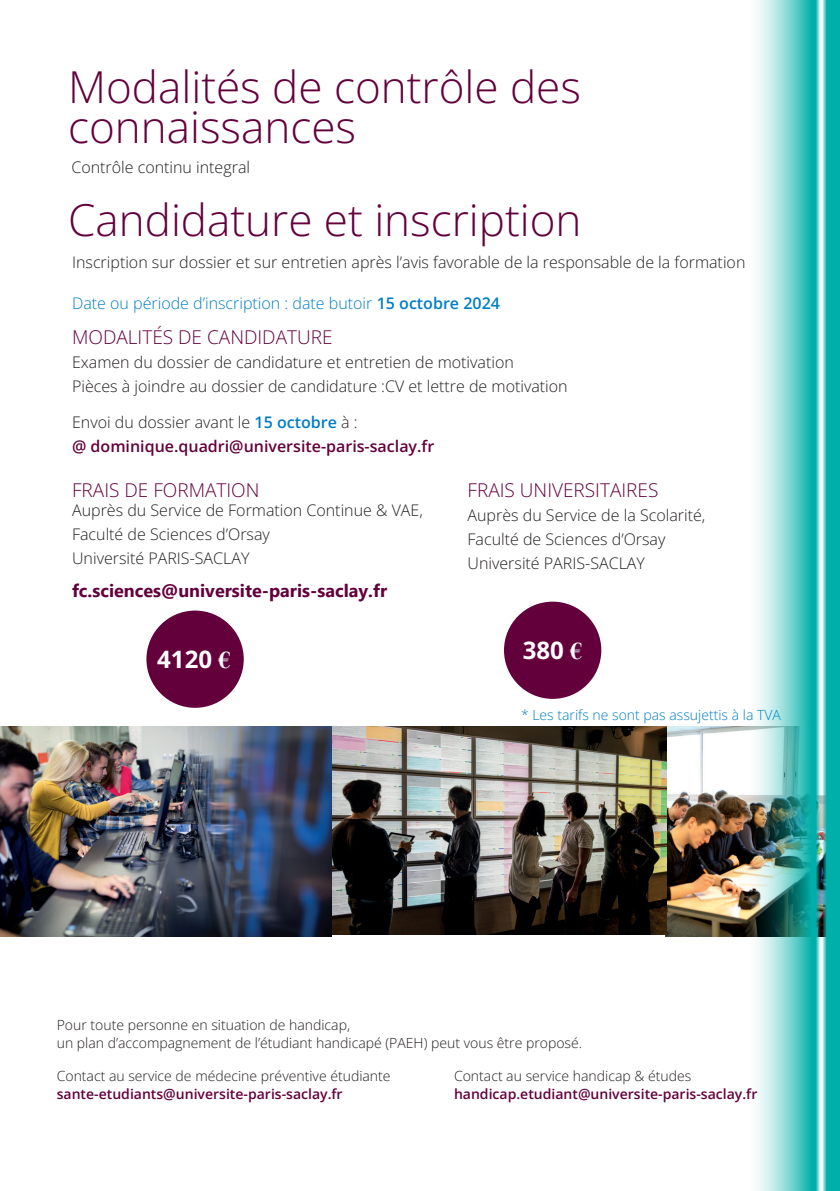
<style>
.page{position:relative;width:840px;height:1191px;background:#fff}
.page>*{position:absolute;margin:0;border:0;box-sizing:border-box;transform-origin:0 0}
.t1{font:300 44px/40px "Open Sans";color:#63003c}
.t2{font:700 24px "Open Sans";color:#fff}
.t3{font:300 19px "Open Sans";color:#63003c}
.t4{font:700 18px "Segoe UI";color:#63003c}
.t5{font:300 16px/24px "Open Sans";color:#231f20}
.t6{font:600 16px/24px "Open Sans";color:#63003c}
.t7{font:300 16px "Open Sans";color:#007ec5}
.t8{font:300 14px/18px "Open Sans";color:#231f20}
.t9{font:600 14px "Open Sans";color:#63003c}
.t10{font:300 14px "Open Sans";color:#007ec5}
.s1{font-weight:600}
.s2{font-weight:300;color:#231f20}
.s3{color:#007ec5}
.s4{font-family:"Times New Roman"}
</style>
<div class="page">
<img style="left:665px;top:726px;width:82px;height:210px">
<img style="left:331px;top:726px;width:335px;height:208px">
<img style="left:0;top:726px;width:331px;height:210px">
<div style="left:146px;top:610px;width:97px;height:98px;background:#63003c;border-radius:50%"></div>
<div style="left:503px;top:601px;width:98px;height:98px;background:#63003c;border-radius:50%"></div>
<hr style="left:838px;top:0;width:1px;height:1191px;background:#00afa9">
<svg style="left:747px;top:0;width:91px;height:1191px;background:#79ceca"></svg>
<h1 class="t1" style="left:68px;top:66px;width:514px">Modalités de contrôle des connaissances</h1>
<p class="t5" style="left:71px;top:155px;width:180px">Contrôle continu integral</p>
<h1 class="t1" style="left:68px;top:198px;width:514px">Candidature et inscription</h1>
<p class="t5" style="left:72px;top:250px;width:674px">Inscription sur dossier et sur entretien après l’avis favorable de la responsable de la formation</p>
<p class="t7" style="left:72px;top:292px;width:429px">Date ou période d’inscription : date butoir <span class="s1">15 octobre 2024</span></p>
<p class="t3" style="left:72px;top:324px;width:262px">MODALITÉS DE CANDIDATURE</p>
<p class="t5" style="left:72px;top:350px;width:497px">Examen du dossier de candidature et entretien de motivation<br>Pièces à joindre au dossier de candidature :CV et lettre de motivation</p>
<p class="t6" style="left:72px;top:409px;width:363px"><span class="s2">Envoi du dossier avant le</span> <span class="s3">15 octobre</span> <span class="s2">à :<br></span>@ dominique.quadri@universite-paris-saclay.fr</p>
<p class="t3" style="left:72px;top:477px;width:189px">FRAIS DE FORMATION</p>
<p class="t5" style="left:72px;top:498px;width:352px">Auprès du Service de Formation Continue &amp; VAE,<br>Faculté de Sciences d’Orsay<br>Université PARIS-SACLAY</p>
<p class="t4" style="left:72px;top:573px;width:316px">fc.sciences@universite-paris-saclay.fr</p>
<p class="t3" style="left:467px;top:477px;width:192px">FRAIS UNIVERSITAIRES</p>
<p class="t5" style="left:467px;top:502px;width:239px">Auprès du Service de la Scolarité,<br>Faculté de Sciences d’Orsay<br>Université PARIS-SACLAY</p>
<h2 class="t2" style="left:157px;top:642px;width:75px">4120 <span class="s4">€</span></h2>
<h2 class="t2" style="left:522px;top:634px;width:61px">380 <span class="s4">€</span></h2>
<p class="t10" style="left:520px;top:705px;width:261px">* Les tarifs ne sont pas assujettis à la TVA</p>
<p class="t8" style="left:57px;top:1015px;width:526px">Pour toute personne en situation de handicap,<br>un plan d’accompagnement de l’étudiant handicapé (PAEH) peut vous être proposé.</p>
<p class="t8" style="left:57px;top:1066px;width:335px">Contact au service de médecine préventive étudiante</p>
<p class="t9" style="left:57px;top:1084px;width:287px">sante-etudiants@universite-paris-saclay.fr</p>
<p class="t8" style="left:454px;top:1066px;width:239px">Contact au service handicap &amp; études</p>
<p class="t9" style="left:454px;top:1084px;width:305px">handicap.etudiant@universite-paris-saclay.fr</p>
</div>
